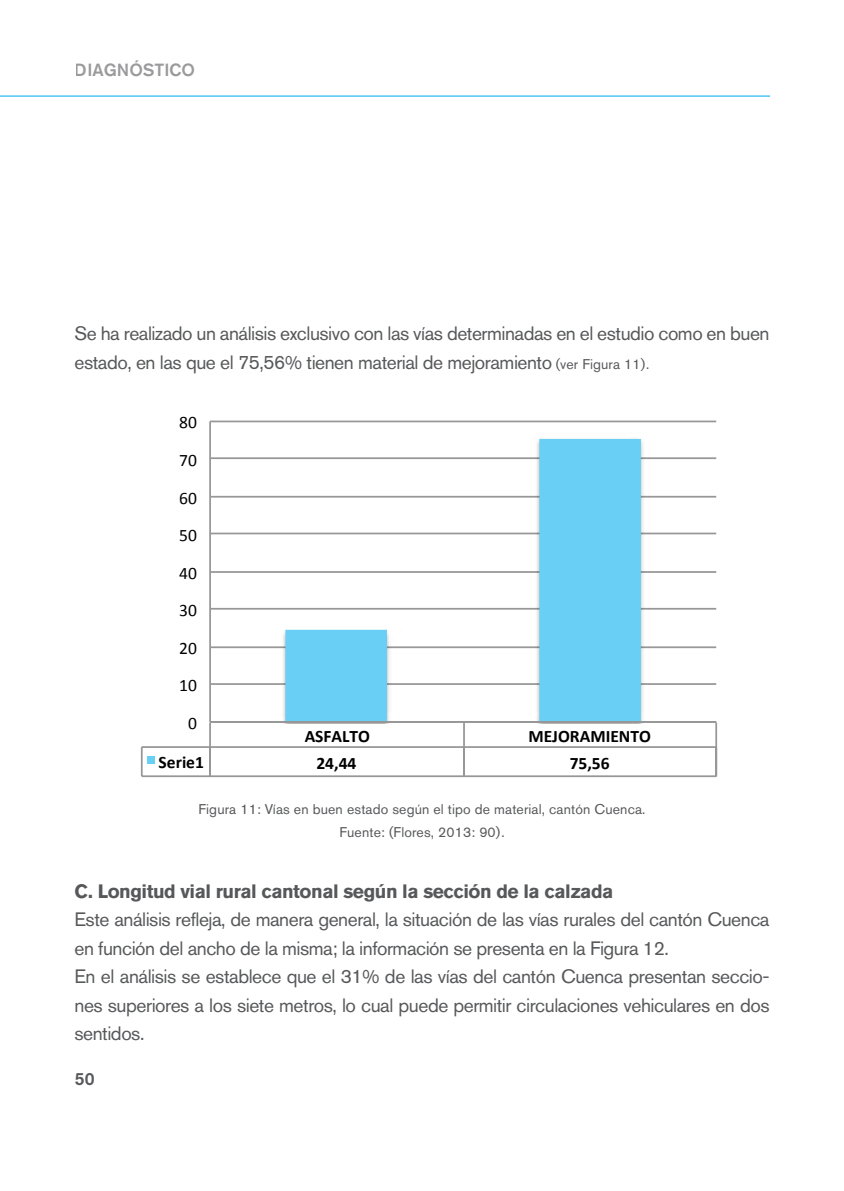
<style>
.page{position:relative;width:844px;height:1191px;background:#fff}
.page>*{position:absolute;margin:0;border:0;box-sizing:border-box;transform-origin:0 0}
.t1{font:19.25px/28.3px "Akzidenz Grotesk BQ";letter-spacing:-.025em;color:#57585a}
.t2{font:700 19.25px "Akzidenz Grotesk BQ";letter-spacing:-.025em;color:#57585a}
.t3{font:700 17.5px "Calibri";color:#000}
.t4{font:17.5px "Calibri";color:#000}
.t5{font:500 17.5px "Akzidenz Grotesk BQ";color:#57585a}
.t6{font:14px/23.1px "Akzidenz Grotesk BQ";letter-spacing:.01em;color:#57585a;text-align:center}
.s1{font-size:14px}
</style>
<div class="page">
<hr style="left:0;top:95px;width:769px;height:2px;background:#00aeef">
<hr style="left:210px;top:683px;width:506px;height:2px;background:#979797">
<hr style="left:210px;top:646px;width:506px;height:2px;background:#979797">
<hr style="left:210px;top:608px;width:506px;height:1px;background:#979797">
<hr style="left:210px;top:571px;width:506px;height:2px;background:#979797">
<hr style="left:210px;top:532px;width:506px;height:2px;background:#979797">
<hr style="left:210px;top:496px;width:506px;height:1px;background:#979797">
<hr style="left:210px;top:457px;width:506px;height:2px;background:#979797">
<hr style="left:210px;top:420px;width:506px;height:2px;background:#979797">
<img style="left:276px;top:438px;width:373px;height:283px">
<svg style="left:285px;top:439px;width:355px;height:282px"></svg>
<hr style="left:209px;top:421px;width:2px;height:301px;background:#979797">
<hr style="left:210px;top:721px;width:506px;height:2px;background:#979797">
<hr style="left:209px;top:722px;width:2px;height:25px;background:#979797">
<hr style="left:463px;top:722px;width:2px;height:25px;background:#979797">
<hr style="left:715px;top:722px;width:2px;height:25px;background:#979797">
<hr style="left:142px;top:746px;width:574px;height:2px;background:#979797">
<hr style="left:141px;top:747px;width:2px;height:29px;background:#979797">
<hr style="left:142px;top:775px;width:574px;height:2px;background:#979797">
<hr style="left:209px;top:747px;width:2px;height:29px;background:#979797">
<hr style="left:463px;top:747px;width:2px;height:29px;background:#979797">
<hr style="left:715px;top:747px;width:2px;height:29px;background:#979797">
<div style="left:147px;top:755px;width:8px;height:8px;background:#69cff4"></div>
<p class="t5" style="left:75px;top:59px;width:121px">DIAGNÓSTICO</p>
<p class="t1" style="left:74px;top:319px;width:696px">Se ha realizado un análisis exclusivo con las vías determinadas en el estudio como en buen estado, en las que el 75,56% tienen material de mejoramiento <span class="s1">(ver Figura 11).</span></p>
<p class="t4" style="left:179px;top:411px;width:19px">80</p>
<p class="t4" style="left:179px;top:449px;width:19px">70</p>
<p class="t4" style="left:179px;top:487px;width:19px">60</p>
<p class="t4" style="left:179px;top:524px;width:19px">50</p>
<p class="t4" style="left:179px;top:562px;width:19px">40</p>
<p class="t4" style="left:179px;top:599px;width:19px">30</p>
<p class="t4" style="left:179px;top:637px;width:19px">20</p>
<p class="t4" style="left:179px;top:674px;width:19px">10</p>
<p class="t4" style="left:188px;top:712px;width:10px">0</p>
<p class="t3" style="left:304px;top:724px;width:67px">ASFALTO</p>
<p class="t3" style="left:528px;top:724px;width:124px">MEJORAMIENTO</p>
<p class="t3" style="left:159px;top:751px;width:47px">Serie1</p>
<p class="t3" style="left:316px;top:752px;width:42px">24,44</p>
<p class="t3" style="left:569px;top:752px;width:42px">75,56</p>
<p class="t6" style="left:198px;top:797px;width:448px">Figura 11: Vías en buen estado según el tipo de material, cantón Cuenca.<br>Fuente: (Flores, 2013: 90).</p>
<p class="t2" style="left:74px;top:880px;width:540px">C. Longitud vial rural cantonal según la sección de la calzada</p>
<p class="t1" style="left:74px;top:905px;width:696px">Este análisis refleja, de manera general, la situación de las vías rurales del cantón Cuenca en función del ancho de la misma; la información se presenta en la Figura 12.<br>En el análisis se establece que el 31% de las vías del cantón Cuenca presentan seccio&shy;nes superiores a los siete metros, lo cual puede permitir circulaciones vehiculares en dos sentidos.</p>
<p class="t5" style="left:75px;top:1068px;width:21px">50</p>
</div>
